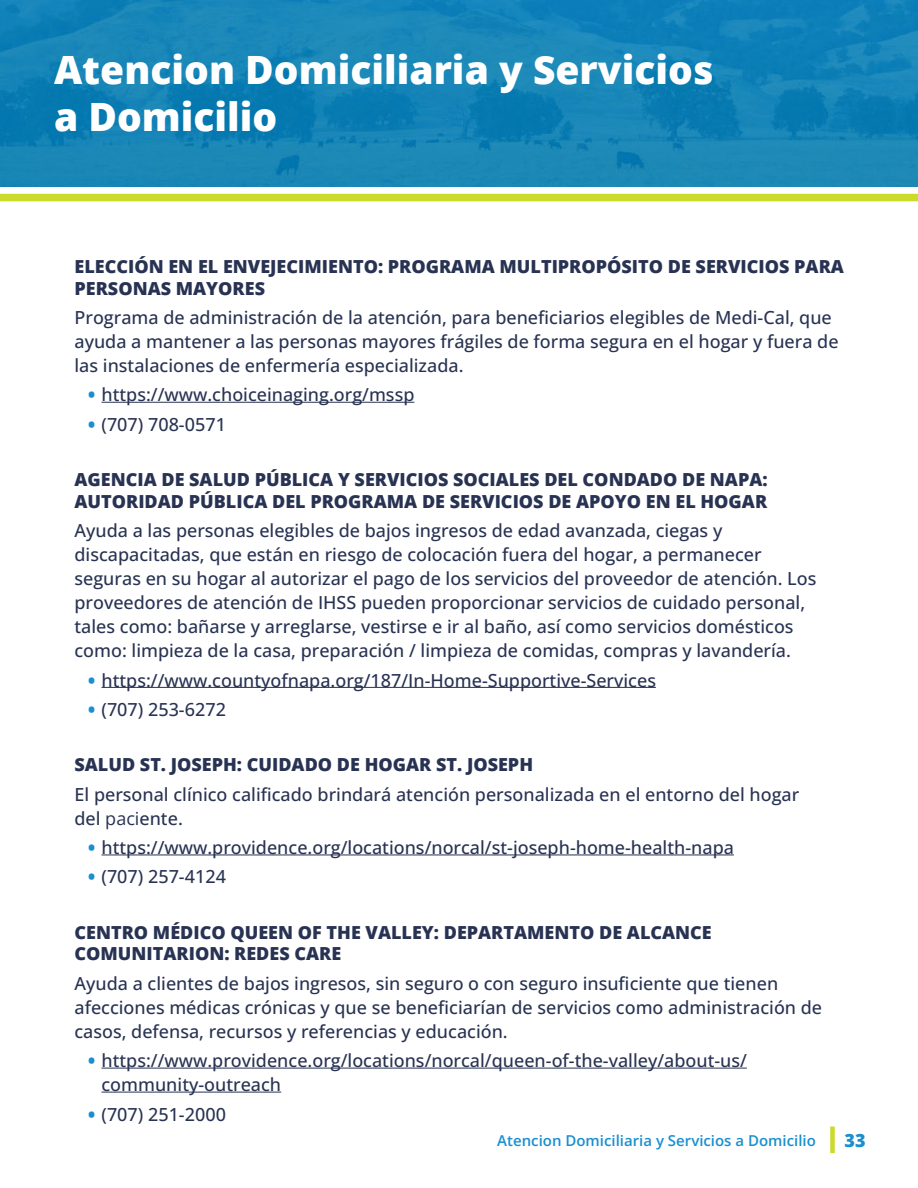
<style>
.page{position:relative;width:918px;height:1188px;background:#fff}
.page>*{position:absolute;margin:0;border:0;box-sizing:border-box;transform-origin:0 0}
.Resources_H1{font:800 39px/46.8px "Open Sans";color:#fff}
.Resources_P{font:500 18px/24px "Open Sans";color:#283252}
.Bulleted_Option{font:500 18px/24px "Open Sans";color:#283252}
.Resource_H2{font:800 18px/21.6px "Open Sans";color:#283252}
.t1{font:800 18px "Open Sans";color:#1a8fcf}
.t2{font:600 15px "Open Sans";color:#1a8fcf}
.s1{font-weight:800;color:#1a8fcf}
.s2{font-weight:400}
</style>
<div class="page">
<img style="left:0;top:0;width:918px;height:186px">
<div style="left:0;top:194px;width:918px;height:7px;background:#cbdb2a"></div>
<div style="left:830px;top:1126px;width:5px;height:27px;background:#cbdb2a"></div>
<hr style="left:102px;top:402px;width:312px;height:1px;background:#283252">
<hr style="left:102px;top:687px;width:554px;height:1px;background:#283252">
<hr style="left:102px;top:855px;width:632px;height:1px;background:#283252">
<hr style="left:102px;top:1068px;width:645px;height:1px;background:#283252">
<hr style="left:102px;top:1092px;width:179px;height:1px;background:#283252">
<h1 class="Resources_H1" style="left:54px;top:44px;width:661px">Atencion Domiciliaria y Servicios a Domicilio</h1>
<h2 class="Resource_H2" style="left:75px;top:255px;width:771px">ELECCIÓN EN EL ENVEJECIMIENTO: PROGRAMA MULTIPROPÓSITO DE SERVICIOS PARA<br>PERSONAS MAYORES</h2>
<p class="Resources_P" style="left:75px;top:305px;width:766px">Programa de administración de la atención, para beneficiarios elegibles de Medi-Cal, que ayuda a mantener a las personas mayores frágiles de forma segura en el hogar y fuera de las instalaciones de enfermería especializada.</p>
<p class="Bulleted_Option" style="left:88px;top:382px;width:328px"><span class="s1">•</span> https://www.choiceinaging.org/mssp</p>
<p class="Bulleted_Option" style="left:88px;top:412px;width:139px"><span class="s1">•</span> (707) 708-0571</p>
<h2 class="Resource_H2" style="left:75px;top:468px;width:695px">AGENCIA DE SALUD PÚBLICA Y SERVICIOS SOCIALES DEL CONDADO DE NAPA:<br>AUTORIDAD PÚBLICA DEL PROGRAMA DE SERVICIOS DE APOYO EN EL HOGAR</h2>
<p class="Resources_P" style="left:75px;top:518px;width:743px">Ayuda a las personas elegibles de bajos ingresos de edad avanzada, ciegas y discapacitadas, que están en riesgo de colocación fuera del hogar, a permanecer seguras en su hogar al autorizar el pago de los servicios del proveedor de atención. Los proveedores de atención de IHSS pueden proporcionar servicios de cuidado personal, tales como: bañarse y arreglarse, vestirse e ir al baño, así como servicios domésticos como: limpieza de la casa, preparación / limpieza de comidas, compras y lavandería.</p>
<p class="Bulleted_Option" style="left:88px;top:668px;width:569px"><span class="s1">•</span> https://www.countyofnapa.org/187/In-Home-Supportive-Services</p>
<p class="Bulleted_Option" style="left:88px;top:697px;width:139px"><span class="s1">•</span> (707) 253-6272</p>
<h2 class="Resource_H2" style="left:75px;top:753px;width:460px">SALUD ST. JOSEPH: CUIDADO DE HOGAR ST. JOSEPH</h2>
<p class="Resources_P" style="left:75px;top:782px;width:726px">El personal clínico calificado brindará atención personalizada en el entorno del hogar del <span class="s2">paci</span>ente.</p>
<p class="Bulleted_Option" style="left:88px;top:835px;width:648px"><span class="s1">•</span> https://www.providence.org/locations/norcal/st-joseph-home-health-napa</p>
<p class="Bulleted_Option" style="left:88px;top:865px;width:139px"><span class="s1">•</span> (707) 257-4124</p>
<h2 class="Resource_H2" style="left:75px;top:921px;width:639px">CENTRO MÉDICO QUEEN OF THE VALLEY: DEPARTAMENTO DE ALCANCE<br>COMUNITARION: REDES CARE</h2>
<p class="Resources_P" style="left:75px;top:971px;width:749px">Ayuda a clientes de bajos ingresos, sin seguro o con seguro insuficiente que tienen afecciones médicas crónicas y que se beneficiarían de servicios como administración de casos, defensa, recursos y referencias y educación.</p>
<p class="Bulleted_Option" style="left:102px;top:1048px;width:647px;text-indent:-14px"><span class="s1">•</span> https://www.providence.org/locations/norcal/queen-of-the-valley/about-us/ community-outreach</p>
<p class="Bulleted_Option" style="left:88px;top:1102px;width:139px"><span class="s1">•</span> (707) 251-2000</p>
<p class="t2" style="left:497px;top:1130px;width:320px">Atencion Domiciliaria y Servicios a Domicilio</p>
<p class="t1" style="left:844px;top:1127px;width:23px">33</p>
</div>
